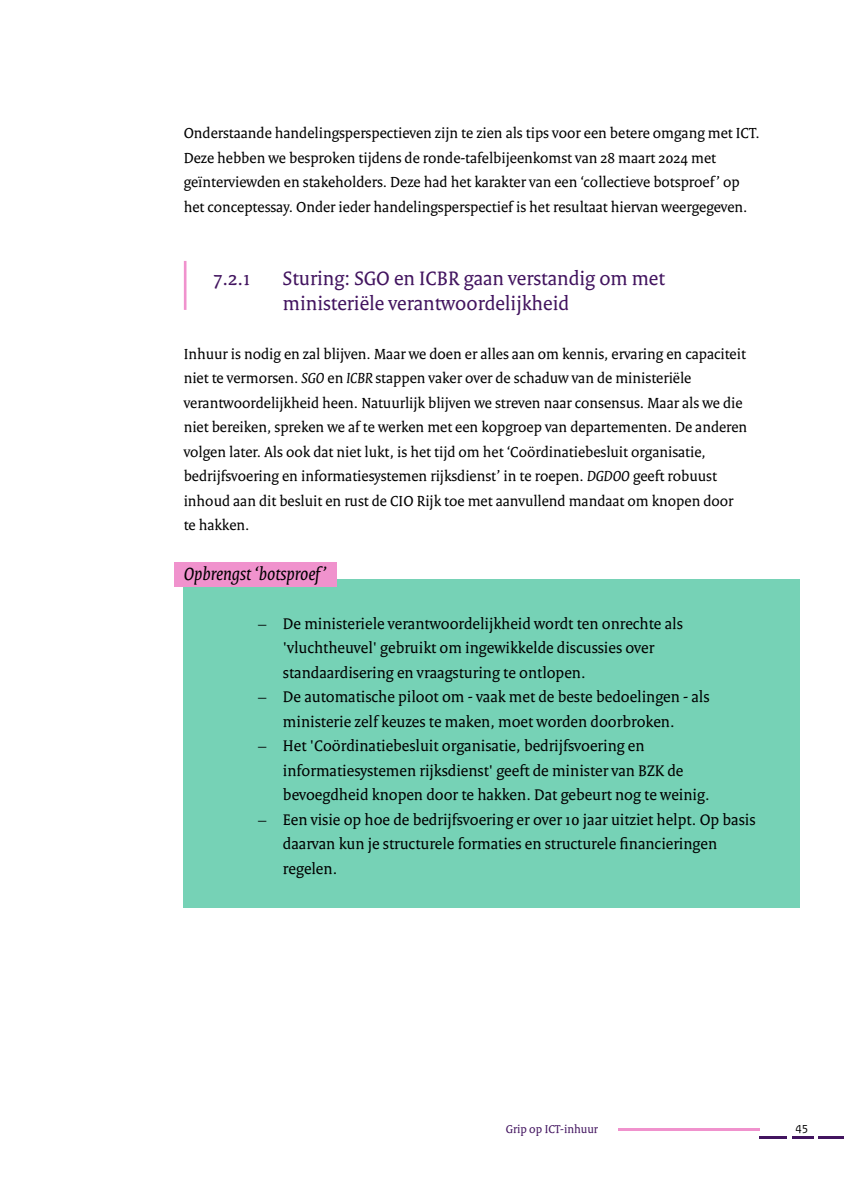
<style>
.page{position:relative;width:844px;height:1191px;background:#fff}
.page>*{position:absolute;margin:0;border:0;box-sizing:border-box;transform-origin:0 0}
.ABDTOPConsult_05_Alineakop{font:21px/24.5px "Rijksoverheid Serif";color:#42145f}
.ABDTOPConsult_07c_Botsproef_kopje{font:italic 19.25px "Rijksoverheid Serif";color:#000}
.t1{font:16.62px/24.5px "Rijksoverheid Serif";color:#000}
.ABDTOPConsult_07_Broodtekst{font:15.75px/24.5px "Rijksoverheid Serif";color:#000}
.t2{font:12.25px "Rijksoverheid Serif";color:#42145f}
.t3{font:12.25px "Rijksoverheid Sans Text";color:#000}
.s1{font-style:italic}
</style>
<div class="page">
<div style="left:183px;top:579px;width:616px;height:329px;background:#76d2b6"></div>
<hr style="left:184px;top:261px;width:2px;height:49px;background:#f092cd">
<div style="left:174px;top:562px;width:162px;height:24px;background:#f092cd"></div>
<hr style="left:818px;top:1135px;width:25px;height:3px;background:#42145f">
<hr style="left:791px;top:1135px;width:22px;height:3px;background:#42145f">
<hr style="left:759px;top:1135px;width:28px;height:3px;background:#42145f">
<hr style="left:617px;top:1128px;width:142px;height:3px;background:#f092cd">
<p class="ABDTOPConsult_07_Broodtekst" style="left:184px;top:121px;width:577px">Onderstaande handelingsperspectieven zijn te zien als tips voor een betere omgang met ICT.<br>Deze hebben we besproken tijdens de ronde-tafelbijeenkomst van 28 maart 2024 met geïnterviewden en stakeholders. Deze had het karakter van een ‘collectieve botsproef’ op het conceptessay. Onder ieder handelingsperspectief is het resultaat hiervan weergegeven.</p>
<h3 class="ABDTOPConsult_05_Alineakop" style="left:213px;top:266px;width:39px">7.2.1</h3>
<h3 class="ABDTOPConsult_05_Alineakop" style="left:283px;top:266px;width:383px">Sturing: SGO en ICBR gaan verstandig om met ministeriële verantwoordelijkheid</h3>
<p class="ABDTOPConsult_07_Broodtekst" style="left:184px;top:341px;width:565px">Inhuur is nodig en zal blijven. Maar we doen er alles aan om kennis, ervaring en capaciteit niet te vermorsen. <span class="s1">SGO</span> en <span class="s1">ICBR</span> stappen vaker over de schaduw van de ministeriële verantwoordelijkheid heen. Natuurlijk blijven we streven naar consensus. Maar als we die niet bereiken, spreken we af te werken met een kopgroep van departementen. De anderen volgen later. Als ook dat niet lukt, is het tijd om het ‘Coördinatiebesluit organisatie, bedrijfsvoering en informatiesystemen rijksdienst’ in te roepen. <span class="s1">DGDOO</span> geeft robuust inhoud aan dit besluit en rust de CIO Rijk toe met aanvullend mandaat om knopen door te hakken.</p>
<h4 class="ABDTOPConsult_07c_Botsproef_kopje" style="left:184px;top:561px;width:144px">Opbrengst ‘botsproef’</h4>
<p class="t1" style="left:283px;top:611px;width:401px;text-indent:-25px">– De ministeriele verantwoordelijkheid wordt ten onrechte als 'vluchtheuvel' gebruikt om ingewikkelde discussies over standaardisering en vraagsturing te ontlopen.</p>
<p class="t1" style="left:283px;top:684px;width:428px;text-indent:-25px">– De automatische piloot om - vaak met de beste bedoelingen - als ministerie zelf keuzes te maken, moet worden doorbroken.</p>
<p class="t1" style="left:283px;top:733px;width:428px;text-indent:-25px">– Het 'Coördinatiebesluit organisatie, bedrijfsvoering en informatiesystemen rijksdienst' geeft de minister van BZK de bevoegdheid knopen door te hakken. Dat gebeurt nog te weinig.</p>
<p class="t1" style="left:283px;top:807px;width:474px;text-indent:-25px">– Een visie op hoe de bedrijfsvoering er over 10 jaar uitziet helpt. Op basis daarvan kun je structurele formaties en structurele financieringen regelen.</p>
<p class="t2" style="left:505px;top:1121px;width:94px">Grip op ICT-inhuur</p>
<p class="t3" style="left:795px;top:1120px;width:14px">45</p>
</div>
